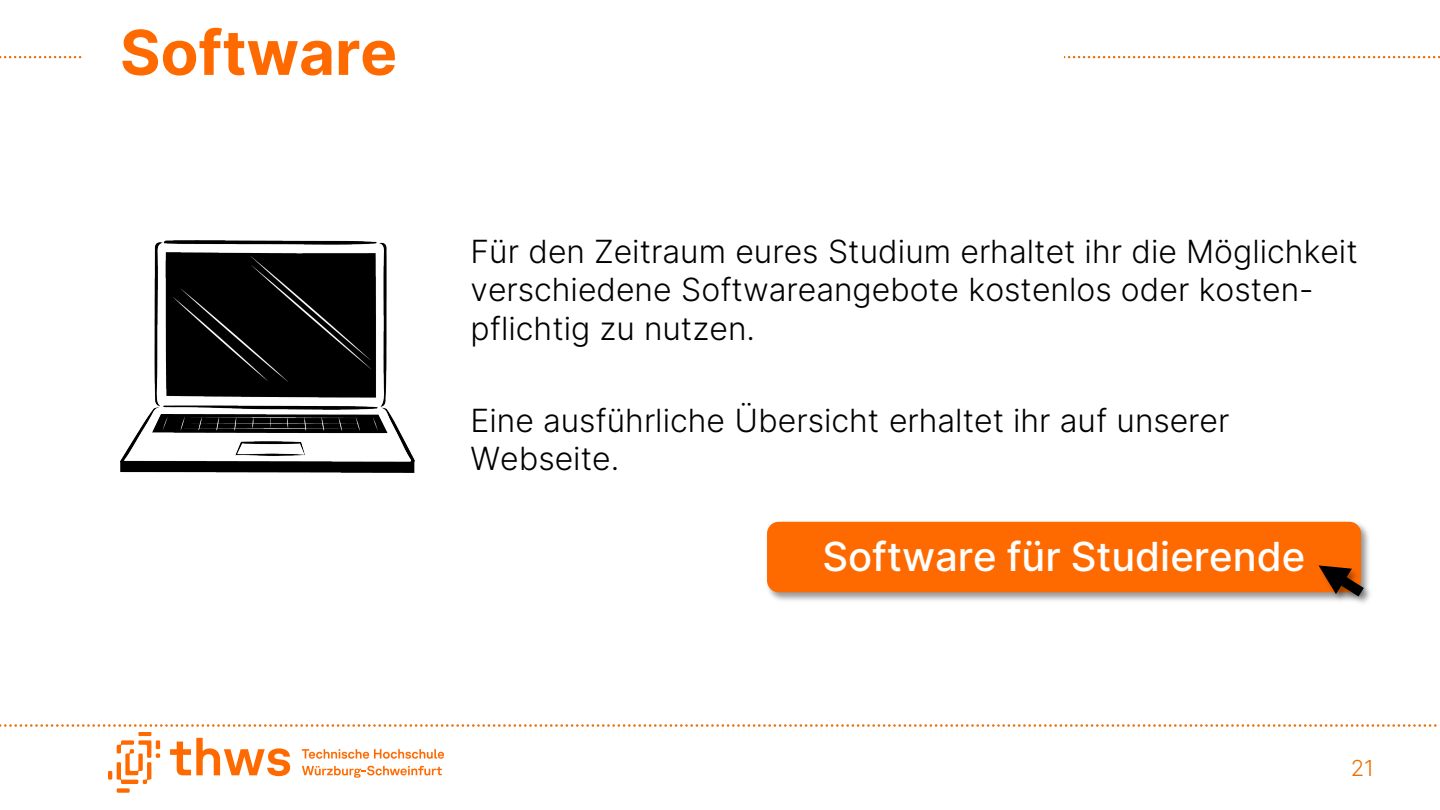
<style>
.page{position:relative;width:1440px;height:810px;background:#fff}
.page>*{position:absolute;margin:0;border:0;box-sizing:border-box;transform-origin:0 0}
.t1{font:700 62px "Inter";color:#ff6a00}
.t2{font:500 40px "Inter";color:#fff}
.t3{font:300 32px/38.4px "Inter";color:#000}
.t4{font:300 22px "Inter";color:#ed6e00}
</style>
<div class="page">
<svg style="left:170px;top:738px;width:120px;height:38px"></svg>
<hr style="left:138px;top:732px;width:13px;height:4px;background:#ff6a00">
<div style="left:117px;top:788px;width:13px;height:5px;background:#ff6a00"></div>
<svg style="left:108px;top:740px;width:52px;height:44px"></svg>
<svg style="left:302px;top:749px;width:142px;height:10px"></svg>
<svg style="left:302px;top:766px;width:140px;height:12px"></svg>
<svg style="left:0;top:56px;width:82px;height:2px"></svg>
<svg style="left:1064px;top:56px;width:376px;height:2px"></svg>
<svg style="left:0;top:724px;width:1437px;height:3px"></svg>
<div style="left:767px;top:522px;width:594px;height:70px;background:#ff6a00;border-radius:12px"></div>
<img style="left:1284px;top:531px;width:85px;height:70px">
<svg style="left:1319px;top:565px;width:51px;height:38px"></svg>
<img style="left:120px;top:241px;width:295px;height:231px">
<h2 class="t1" style="left:120px;top:7px;width:279px">Software</h2>
<p class="t3" style="left:471px;top:231px;width:889px">Für den Zeitraum eures Studium erhaltet ihr die Möglichkeit verschiedene Softwareangebote kostenlos oder kosten&shy;pflichtig zu nutzen.</p>
<p class="t3" style="left:471px;top:400px;width:760px">Eine ausführliche Übersicht erhaltet ihr auf unserer<br>Webseite.</p>
<p class="t2" style="left:822px;top:528px;width:485px">Software für Studierende</p>
<p class="t4" style="left:1351px;top:752px;width:25px">21</p>
</div>
